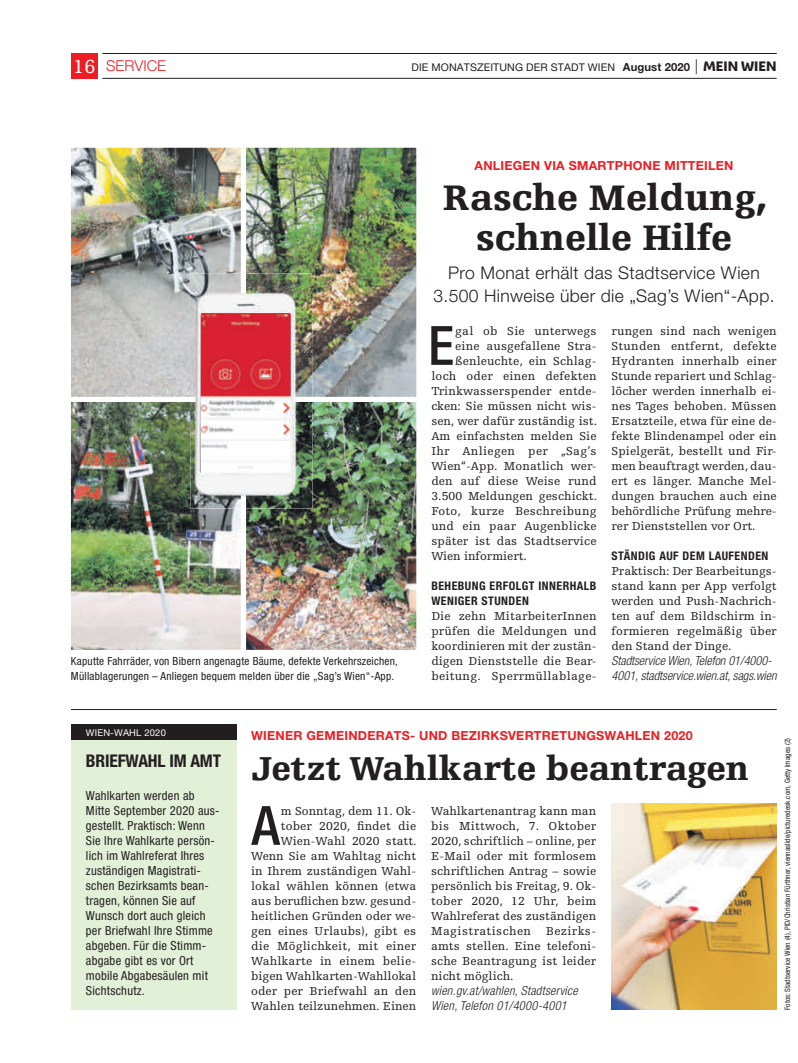
<style>
.page{position:relative;width:798px;height:1063px;background:#fff}
.page>*{position:absolute;margin:0;border:0;box-sizing:border-box;transform-origin:0 0}
.t1{font:500 condensed 54.25px "Helvetica Neue LT Pro";color:#231f20}
.t2{font:900 37.5px/40px "Egyptienne FLT Std";color:#231f20;text-align:center}
.t3{font:900 35px "Egyptienne FLT Std";color:#231f20}
.t4{font:300 17.5px/22.5px "Helvetica Neue LT Pro";letter-spacing:.02em;color:#231f20;text-align:center}
.t5{font:700 condensed 17.5px "Helvetica Neue LT Pro";letter-spacing:-.01em;color:#231f20}
.t6{font:300 15px "Helvetica Neue LT Pro";color:#ee1d23}
.t7{font:condensed 12.5px/15px "Helvetica Neue LT Pro";letter-spacing:.02em;color:#231f20}
.t8{font:700 12.5px "Helvetica Neue LT Pro";letter-spacing:.02em;color:#ee1d23}
.t9{font:italic 300 condensed 12.5px/15px "Helvetica Neue LT Pro";letter-spacing:-.005em;color:#231f20}
.t10{font:italic 300 condensed 12.5px/15px "Helvetica Neue LT Pro";letter-spacing:.02em;color:#231f20}
.t11{font:12.25px/15px "Egyptienne FLT Std";letter-spacing:.01em;color:#231f20;text-align:justify}
.t12{font:12.25px "Egyptienne FLT Std";letter-spacing:.03em;color:#231f20}
.t13{font:700 condensed 11.88px/15px "Helvetica Neue LT Pro";letter-spacing:.04em;color:#231f20}
.t14{font:condensed 11.25px/15px "Helvetica Neue LT Pro";letter-spacing:.02em;color:#231f20}
.t15{font:10.62px "Helvetica Neue LT Pro";letter-spacing:.01em;color:#231f20}
.t16{font:9.38px "Helvetica Neue LT Pro";letter-spacing:.02em;color:#fff}
.t17{font:condensed 7.5px "Helvetica Neue LT Pro";color:#231f20}
.s1{font-family:"Egyptienne FLT Std";font-weight:400;font-size:20px;color:#fff}
.s2{font-weight:700;font-size:11.25px}
.s3{font-weight:300;font-size:15px}
.s4{font-family:"Wiener Melange";font-weight:800;font-size:12.75px}
</style>
<div class="page">
<div style="left:71px;top:53px;width:27px;height:26px;background:#ee1d23"></div>
<hr style="left:102px;top:53px;width:674px;height:1px;background:#231f20">
<hr style="left:102px;top:78px;width:674px;height:1px;background:#231f20">
<hr style="left:71px;top:709px;width:705px;height:1px;background:#231f20">
<div style="left:71px;top:740px;width:165px;height:270px;background:#e3f0d8"></div>
<div style="left:71px;top:725px;width:165px;height:15px;background:#221e20"></div>
<img style="left:71px;top:148px;width:170px;height:249px">
<img style="left:71px;top:402px;width:170px;height:248px">
<img style="left:246px;top:402px;width:170px;height:248px">
<img style="left:246px;top:148px;width:170px;height:249px">
<img style="left:611px;top:803px;width:164px;height:207px">
<img style="left:195px;top:397px;width:6px;height:5px">
<img style="left:291px;top:397px;width:3px;height:5px">
<img style="left:190px;top:274px;width:51px;height:123px">
<img style="left:190px;top:402px;width:51px;height:107px">
<img style="left:246px;top:402px;width:66px;height:107px">
<img style="left:246px;top:274px;width:66px;height:123px">
<img style="left:201px;top:313px;width:90px;height:160px">
<p class="t6" style="left:73px;top:61px;width:94px"><span class="s1">16</span> SERVICE</p>
<p class="t15" style="left:411px;top:64px;width:366px">DIE MONATSZEITUNG DER STADT WIEN <span class="s2">August 2020</span> <span class="s3">|</span> <span class="s4">MEIN WIEN</span></p>
<p class="t14" style="left:71px;top:654px;width:328px">Kaputte Fahrräder, von Bibern angenagte Bäume, defekte Verkehrszeichen,<br>Müllablagerungen – Anliegen bequem melden über die „Sag’s Wien“-App.</p>
<p class="t8" style="left:474px;top:161px;width:260px">ANLIEGEN VIA SMARTPHONE MITTEILEN</p>
<h2 class="t2" style="left:443px;top:181px;width:325px">Rasche Meldung, schnelle Hilfe</h2>
<h3 class="t4" style="left:433px;top:263px;width:342px">Pro Monat erhält das Stadtservice Wien<br>3.500 Hinweise über die „Sag’s Wien“-App.</h3>
<h1 class="t1" style="left:428px;top:326px;width:28px">E</h1>
<p class="t11" style="left:455px;top:324px;width:143px">gal ob Sie unterwegs</p>
<p class="t11" style="left:611px;top:324px;width:167px">rungen sind nach wenigen Stunden entfernt, defekte Hydranten innerhalb einer Stunde repariert und Schlag&shy;löcher werden innerhalb ei&shy;nes Tages behoben. Müssen Ersatzteile, etwa für eine de&shy;fekte Blindenampel oder ein Spielgerät, bestellt und Fir&shy;men beauftragt werden, dau&shy;ert es länger. Manche Mel&shy;dungen brauchen auch eine behördliche Prüfung mehre&shy;rer Dienststellen vor Ort.</p>
<p class="t13" style="left:611px;top:549px;width:158px">STÄNDIG AUF DEM LAUFENDEN</p>
<p class="t11" style="left:611px;top:564px;width:167px">Praktisch: Der Bearbeitungs&shy;stand kann per App verfolgt werden und Push-Nachrich&shy;ten auf dem Bildschirm in&shy;formieren regelmäßig über den Stand der Dinge.</p>
<p class="t9" style="left:611px;top:654px;width:166px">Stadtservice Wien, Telefon 01/4000-<br>4001, stadtservice.wien.at, sags.wien</p>
<p class="t11" style="left:455px;top:339px;width:143px">eine ausgefallene Stra-</p>
<p class="t11" style="left:455px;top:354px;width:143px">ßenleuchte, ein Schlag-</p>
<p class="t11" style="left:431px;top:369px;width:167px">loch oder einen defekten</p>
<p class="t11" style="left:431px;top:384px;width:167px">Trinkwasserspender entde-</p>
<p class="t11" style="left:431px;top:399px;width:167px">cken: Sie müssen nicht wis-</p>
<p class="t11" style="left:431px;top:414px;width:167px">sen, wer dafür zuständig ist.</p>
<p class="t11" style="left:431px;top:429px;width:167px">Am einfachsten melden Sie</p>
<p class="t12" style="left:431px;top:446px;width:167px">Ihr Anliegen per „Sag’s</p>
<p class="t11" style="left:431px;top:459px;width:167px">Wien“-App. Monatlich wer-</p>
<p class="t11" style="left:431px;top:474px;width:167px">den auf diese Weise rund</p>
<p class="t11" style="left:431px;top:489px;width:167px">3.500 Meldungen geschickt.</p>
<p class="t11" style="left:431px;top:504px;width:167px">Foto, kurze Beschreibung</p>
<p class="t11" style="left:431px;top:519px;width:167px">und ein paar Augenblicke</p>
<p class="t11" style="left:431px;top:534px;width:167px">später ist das Stadtservice</p>
<p class="t11" style="left:431px;top:549px;width:97px">Wien informiert.</p>
<p class="t13" style="left:431px;top:579px;width:167px">BEHEBUNG ERFOLGT INNERHALB<br>WENIGER STUNDEN</p>
<p class="t11" style="left:431px;top:609px;width:167px">Die zehn MitarbeiterInnen prüfen die Meldungen und koordinieren mit der zustän&shy;digen Dienststelle die Bear&shy;beitung. Sperrmüllablage-</p>
<p class="t16" style="left:86px;top:729px;width:81px">WIEN-WAHL 2020</p>
<h3 class="t5" style="left:86px;top:754px;width:137px">BRIEFWAHL IM AMT</h3>
<p class="t7" style="left:86px;top:789px;width:135px">Wahlkarten werden ab<br>Mitte September 2020 aus&shy;gestellt. Praktisch: Wenn<br>Sie Ihre Wahlkarte persön&shy;lich im Wahlreferat Ihres zuständigen Magistrati&shy;schen Bezirksamts bean&shy;tragen, können Sie auf<br>Wunsch dort auch gleich per Briefwahl Ihre Stimme abgeben. Für die Stimm&shy;abgabe gibt es vor Ort mobile Abgabesäulen mit<br>Sichtschutz.</p>
<p class="t8" style="left:251px;top:731px;width:443px">WIENER GEMEINDERATS- UND BEZIRKSVERTRETUNGSWAHLEN 2020</p>
<h3 class="t3" style="left:251px;top:755px;width:499px">Jetzt Wahlkarte beantragen</h3>
<h1 class="t1" style="left:251px;top:806px;width:30px">A</h1>
<p class="t11" style="left:251px;top:804px;width:167px;text-align:right">m Sonntag, dem 11. Ok&shy;tober 2020, findet die<br>Wien-Wahl 2020 statt.<br>Wenn Sie am Wahltag nicht in Ihrem zuständigen Wahl&shy;lokal wählen können (etwa aus beruflichen bzw. gesund&shy;heitlichen Gründen oder we&shy;gen eines Urlaubs), gibt es die Möglichkeit, mit einer<br>Wahlkarte in einem belie&shy;bigen Wahlkarten-Wahllokal oder per Briefwahl an den<br>Wahlen teilzunehmen. Einen</p>
<p class="t11" style="left:431px;top:804px;width:166px">Wahlkartenantrag kann man bis Mittwoch, 7. Oktober 2020, schriftlich – online, per E-Mail oder mit formlosem schriftlichen Antrag – sowie persönlich bis Freitag, 9. Ok&shy;tober 2020, 12 Uhr, beim Wahlreferat des zuständigen Magistratischen Bezirks&shy;amts stellen. Eine telefoni&shy;sche Beantragung ist leider nicht möglich.</p>
<p class="t10" style="left:431px;top:984px;width:148px">wien.gv.at/wahlen, Stadtservice<br>Wien, Telefon 01/4000-4001</p>
<p class="t17" style="left:784px;top:1010px;width:273px;rotate:-90deg">Fotos: Stadtservice Wien (4), PID/Christian Fürthner, viennaslide/picturedesk.com, Getty Images (2)</p>
</div>
